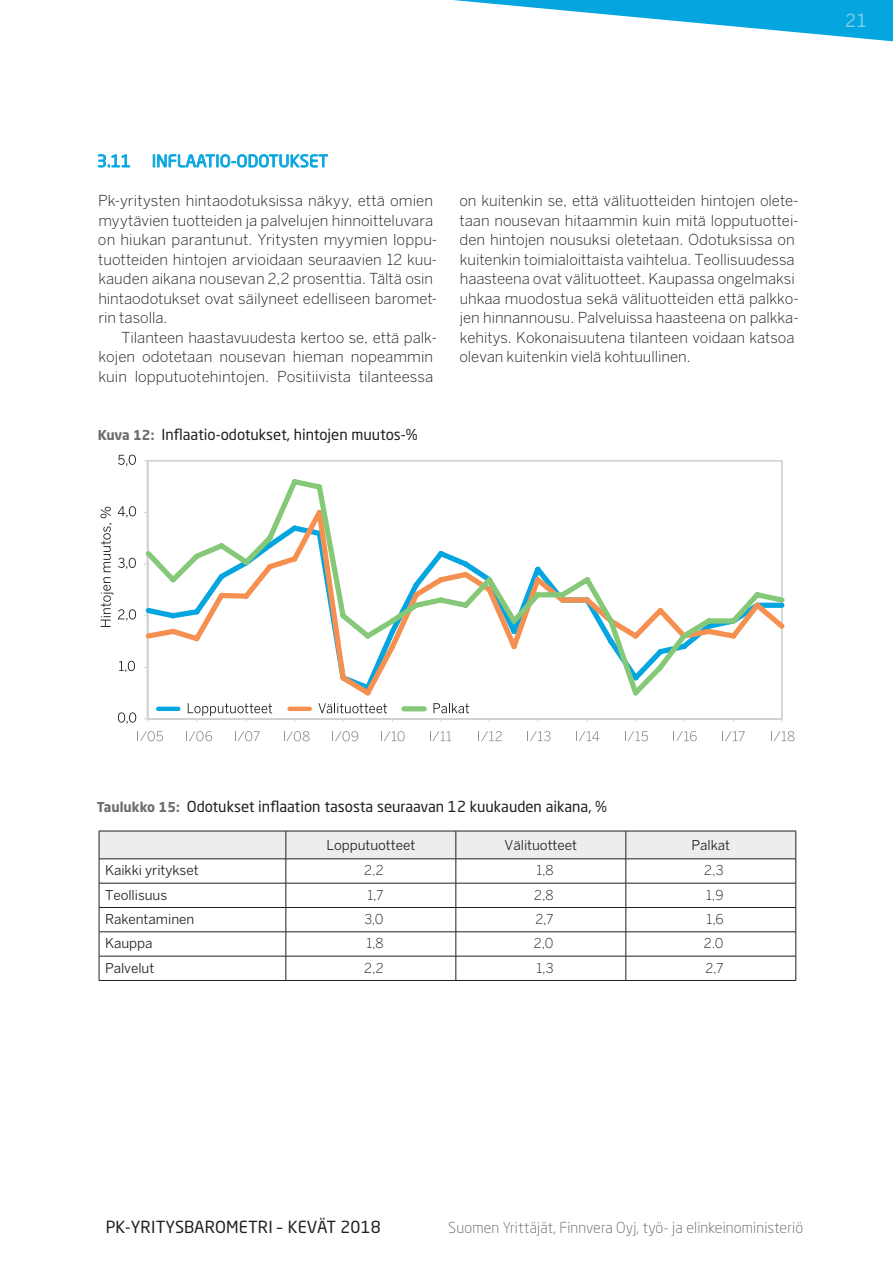
<style>
.page{position:relative;width:893px;height:1263px;background:#fff}
.page>*{position:absolute;margin:0;border:0;box-sizing:border-box;transform-origin:0 0}
.t1{font:18px "Benton Sans";color:#f2f3f4}
.t2{font:16.5px "Neo Sans Std";letter-spacing:.01em;color:#231f20}
.t3{font:16.5px "Neo Sans Std";letter-spacing:.01em;color:#05a6e0}
.t4{font:300 15px/19.5px "Benton Sans";color:#231f20}
.t5{font:15px "Neo Sans Std";color:#231f20}
.t6{font:300 15px "Neo Sans Std";letter-spacing:.01em;color:#636366}
.t7{font:13.5px "Benton Sans";letter-spacing:-.005em;color:#231f20}
.t8{font:300 13.5px "Benton Sans";color:#231f20}
.s1{font-weight:700;font-size:13.5px;color:#6c6d70}
</style>
<div class="page">
<svg style="left:453px;top:0;width:440px;height:42px"></svg>
<svg style="left:99px;top:831px;width:698px;height:149px"></svg>
<hr style="left:99px;top:980px;width:187px;height:1px;background:#231f20">
<hr style="left:286px;top:980px;width:170px;height:1px;background:#231f20">
<hr style="left:456px;top:980px;width:170px;height:1px;background:#231f20">
<hr style="left:626px;top:980px;width:170px;height:1px;background:#231f20">
<svg style="left:98px;top:154px;width:32px;height:13px"></svg>
<svg style="left:153px;top:154px;width:175px;height:14px"></svg>
<svg style="left:147px;top:460px;width:636px;height:260px"></svg>
<hr style="left:158px;top:707px;width:20px;height:4px;background:#05a6e0">
<hr style="left:290px;top:707px;width:20px;height:4px;background:#f69050">
<svg style="left:318px;top:703px;width:69px;height:10px"></svg>
<div style="left:404px;top:706px;width:20px;height:5px;background:#85c878"></div>
<svg style="left:433px;top:703px;width:36px;height:10px"></svg>
<hr style="left:148px;top:461px;width:1px;height:258px;background:#d1d2d4">
<hr style="left:148px;top:718px;width:634px;height:1px;background:#d1d2d4">
<svg style="left:188px;top:703px;width:84px;height:19px"></svg>
<svg style="left:144px;top:475px;width:641px;height:225px"></svg>
<svg style="left:118px;top:712px;width:18px;height:12px"></svg>
<svg style="left:119px;top:661px;width:16px;height:11px"></svg>
<svg style="left:100px;top:506px;width:36px;height:121px"></svg>
<svg style="left:118px;top:455px;width:18px;height:11px"></svg>
<svg style="left:137px;top:731px;width:26px;height:10px"></svg>
<svg style="left:186px;top:731px;width:26px;height:10px"></svg>
<svg style="left:235px;top:731px;width:25px;height:10px"></svg>
<svg style="left:284px;top:731px;width:26px;height:10px"></svg>
<svg style="left:332px;top:731px;width:26px;height:10px"></svg>
<svg style="left:381px;top:731px;width:24px;height:10px"></svg>
<svg style="left:430px;top:731px;width:21px;height:10px"></svg>
<svg style="left:478px;top:731px;width:24px;height:10px"></svg>
<svg style="left:527px;top:731px;width:23px;height:10px"></svg>
<svg style="left:576px;top:731px;width:23px;height:10px"></svg>
<svg style="left:625px;top:731px;width:23px;height:10px"></svg>
<svg style="left:673px;top:731px;width:24px;height:10px"></svg>
<svg style="left:722px;top:731px;width:23px;height:10px"></svg>
<svg style="left:771px;top:731px;width:24px;height:10px"></svg>
<p class="t1" style="left:844px;top:10px;width:25px">21</p>
<p class="t3" style="left:97px;top:151px;width:35px">3.11</p>
<p class="t3" style="left:152px;top:151px;width:178px">INFLAATIO-ODOTUKSET</p>
<p class="t4" style="left:98px;top:191px;width:341px">Pk-yritysten hintaodotuksissa näkyy, että omien myytävien tuotteiden ja palvelujen hinnoitteluvara on hiukan parantunut. Yritysten myymien loppu&shy;tuotteiden hintojen arvioidaan seuraavien 12 kuu&shy;kauden aikana nousevan 2,2 prosenttia. Tältä osin hintaodotukset ovat säilyneet edelliseen baromet&shy;rin tasolla.</p>
<p class="t4" style="left:98px;top:327px;width:340px;text-indent:23px">Tilanteen haastavuudesta kertoo se, että palk&shy;kojen odotetaan nousevan hieman nopeammin kuin lopputuotehintojen. Positiivista tilanteessa</p>
<p class="t5" style="left:98px;top:425px;width:321px"><span class="s1">Kuva 12:</span> Inflaatio-odotukset, hintojen muutos-%</p>
<p class="t4" style="left:459px;top:191px;width:341px">on kuitenkin se, että välituotteiden hintojen olete&shy;taan nousevan hitaammin kuin mitä lopputuottei&shy;den hintojen nousuksi oletetaan. Odotuksissa on kuitenkin toimialoittaista vaihtelua. Teollisuudessa haasteena ovat välituotteet. Kaupassa ongelmaksi uhkaa muodostua sekä välituotteiden että palkko&shy;jen hinnannousu. Palveluissa haasteena on palkka&shy;kehitys. Kokonaisuutena tilanteen voidaan katsoa olevan kuitenkin vielä kohtuullinen.</p>
<p class="t5" style="left:97px;top:797px;width:512px"><span class="s1">Taulukko 15:</span> Odotukset inflaation tasosta seuraavan 12 kuukauden aikana, %</p>
<p class="t7" style="left:326px;top:837px;width:90px">Lopputuotteet</p>
<p class="t7" style="left:505px;top:837px;width:74px">Välituotteet</p>
<p class="t7" style="left:691px;top:837px;width:40px">Palkat</p>
<p class="t7" style="left:105px;top:862px;width:95px">Kaikki yritykset</p>
<p class="t8" style="left:364px;top:862px;width:21px">2,2</p>
<p class="t8" style="left:536px;top:862px;width:19px">1,8</p>
<p class="t8" style="left:704px;top:862px;width:21px">2,3</p>
<p class="t7" style="left:105px;top:887px;width:64px">Teollisuus</p>
<p class="t8" style="left:367px;top:887px;width:18px">1,7</p>
<p class="t8" style="left:534px;top:887px;width:21px">2,8</p>
<p class="t8" style="left:706px;top:887px;width:19px">1,9</p>
<p class="t7" style="left:105px;top:911px;width:91px">Rakentaminen</p>
<p class="t8" style="left:364px;top:911px;width:21px">3,0</p>
<p class="t8" style="left:535px;top:911px;width:20px">2,7</p>
<p class="t8" style="left:707px;top:911px;width:18px">1,6</p>
<p class="t7" style="left:105px;top:935px;width:49px">Kauppa</p>
<p class="t8" style="left:366px;top:935px;width:19px">1,8</p>
<p class="t8" style="left:534px;top:935px;width:21px">2,0</p>
<p class="t8" style="left:704px;top:935px;width:21px">2.0</p>
<p class="t7" style="left:105px;top:960px;width:51px">Palvelut</p>
<p class="t8" style="left:364px;top:960px;width:21px">2,2</p>
<p class="t8" style="left:536px;top:960px;width:19px">1,3</p>
<p class="t8" style="left:705px;top:960px;width:20px">2,7</p>
<p class="t2" style="left:106px;top:1216px;width:277px">PK-YRITYSBAROMETRI – KEVÄT 2018</p>
<p class="t6" style="left:448px;top:1218px;width:356px">Suomen Yrittäjät, Finnvera Oyj, työ- ja elinkeinoministeriö</p>
</div>
